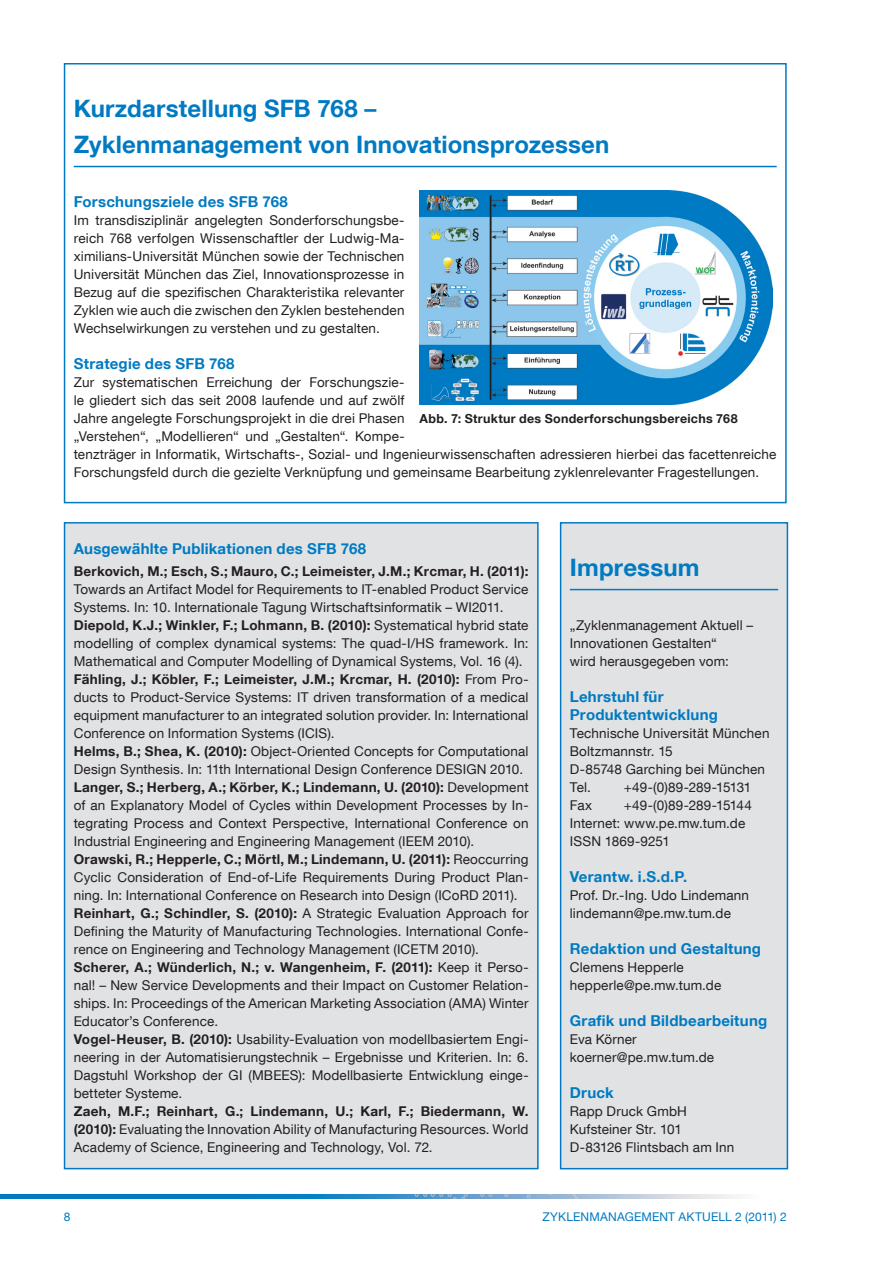
<style>
.page{position:relative;width:893px;height:1263px;background:#fff}
.page>*{position:absolute;margin:0;border:0;box-sizing:border-box;transform-origin:0 0}
.t1{font:700 24px/36px "TUM Neue Helvetica";letter-spacing:.005em;color:#007ac2}
.t2{font:700 15px/18px "TUM Neue Helvetica";letter-spacing:.015em;color:#007ac2}
.t3{font:13.5px/18px "TUM Neue Helvetica";letter-spacing:.01em;color:#231f20}
.t4{font:700 13.5px "TUM Neue Helvetica";letter-spacing:.02em;color:#231f20}
.t5{font:13.5px "TUM Neue Helvetica";letter-spacing:-.02em;color:#231f20}
.t6{font:700 12.45px "TUM Neue Helvetica";letter-spacing:.025em;color:#231f20}
.t7{font:12px "TUM Neue Helvetica";color:#007ac2}
.s1{font-weight:700}
</style>
<div class="page">
<div style="left:561px;top:523px;width:226px;height:646px;background:#e1e2e4"></div>
<hr style="left:570px;top:589px;width:208px;height:1px;background:#007ac2">
<div style="left:560px;top:522px;width:228px;height:647px;border:2px solid #007ac2"></div>
<div style="left:65px;top:523px;width:473px;height:645px;background:#e1e2e4"></div>
<div style="left:64px;top:522px;width:475px;height:647px;border:2px solid #007ac2"></div>
<hr style="left:74px;top:166px;width:703px;height:1px;background:#007ac2">
<div style="left:64px;top:63px;width:723px;height:440px;border:2px solid #007ac2"></div>
<img style="left:419px;top:190px;width:354px;height:214px">
<img style="left:0;top:1194px;width:739px;height:5px">
<h1 class="t1" style="left:74px;top:90px;width:537px">Kurzdarstellung SFB 768 –<br>Zyklenmanagement von Innovationsprozessen</h1>
<p class="t2" style="left:74px;top:192px;width:216px">Forschungsziele des SFB 768</p>
<p class="t3" style="left:74px;top:211px;width:332px;text-align:justify">Im transdisziplinär angelegten Sonderforschungsbe&shy;reich 768 verfolgen Wissenschaftler der Ludwig-Ma&shy;ximilians-Universität München sowie der Technischen Universität München das Ziel, Innovationsprozesse in Bezug auf die spezifischen Charakteristika relevanter Zyklen wie auch die zwischen den Zyklen bestehenden Wechselwirkungen zu verstehen und zu gestalten.</p>
<p class="t2" style="left:74px;top:354px;width:162px">Strategie des SFB 768</p>
<p class="t3" style="left:74px;top:373px;width:704px">Zur systematischen Erreichung der Forschungszie-<br>le gliedert sich das seit 2008 laufende und auf zwölf<br>Jahre angelegte Forschungsprojekt in die drei Phasen<br>„Verstehen“, „Modellieren“ und „Gestalten“. Kompe-<br>tenzträger in Informatik, Wirtschafts-, Sozial- und Ingenieurwissenschaften adressieren hierbei das facettenreiche Forschungsfeld durch die gezielte Verknüpfung und gemeinsame Bearbeitung zyklenrelevanter Fragestellungen.</p>
<p class="t6" style="left:420px;top:411px;width:320px">Abb. 7: Struktur des Sonderforschungsbereichs 768</p>
<p class="t2" style="left:74px;top:539px;width:294px">Ausgewählte Publikationen des SFB 768</p>
<p class="t4" style="left:74px;top:563px;width:456px">Berkovich, M.; Esch, S.; Mauro, C.; Leimeister, J.M.; Krcmar, H. (2011):</p>
<p class="t3" style="left:74px;top:580px;width:456px">Towards an Artifact Model for Requirements to IT-enabled Product Service Systems. In: 10. Internationale Tagung Wirtschaftsinformatik – WI2011.<br><span class="s1">Diepold, K.J.; Winkler, F.; Lohmann, B. (2010):</span> Systematical hybrid state modelling of complex dynamical systems: The quad-I/HS framework. In:<br>Mathematical and Computer Modelling of Dynamical Systems, Vol. 16 (4).<br><span class="s1">Fähling, J.; Köbler, F.; Leimeister, J.M.; Krcmar, H. (2010):</span> From Pro&shy;ducts to Product-Service Systems: IT driven transformation of a medical equipment manufacturer to an integrated solution provider. In: International Conference on Information Systems (ICIS).<br><span class="s1">Helms, B.; Shea, K. (2010):</span> Object-Oriented Concepts for Computational Design Synthesis. In: 11th International Design Conference DESIGN 2010.<br><span class="s1">Langer, S.; Herberg, A.; Körber, K.; Lindemann, U. (2010):</span> Development of an Explanatory Model of Cycles within Development Processes by In&shy;tegrating Process and Context Perspective, International Conference on Industrial Engineering and Engineering Management (IEEM 2010).<br><span class="s1">Orawski, R.; Hepperle, C.; Mörtl, M.; Lindemann, U. (2011):</span> Reoccurring Cyclic Consideration of End-of-Life Requirements During Product Plan&shy;ning. In: International Conference on Research into Design (ICoRD 2011).<br><span class="s1">Reinhart, G.; Schindler, S. (2010):</span> A Strategic Evaluation Approach for Defining the Maturity of Manufacturing Technologies. International Confe&shy;rence on Engineering and Technology Management (ICETM 2010).<br><span class="s1">Scherer, A.; Wünderlich, N.; v. Wangenheim, F. (2011):</span> Keep it Perso&shy;nal! – New Service Developments and their Impact on Customer Relation&shy;ships. In: Proceedings of the American Marketing Association (AMA) Winter Educator’s Conference.<br><span class="s1">Vogel-Heuser, B. (2010):</span> Usability-Evaluation von modellbasiertem Engi&shy;neering in der Automatisierungstechnik – Ergebnisse und Kriterien. In: 6.<br>Dagstuhl Workshop der GI (MBEES): Modellbasierte Entwicklung einge&shy;betteter Systeme.</p>
<p class="t3" style="left:74px;top:1102px;width:456px;text-align:justify"><span class="s1">Zaeh, M.F.; Reinhart, G.; Lindemann, U.; Karl, F.; Biedermann, W. (2010):</span> Evaluating the Innovation Ability of Manufacturing Resources. World Academy of Science, Engineering and Technology, Vol. 72.</p>
<h1 class="t1" style="left:570px;top:549px;width:131px">Impressum</h1>
<p class="t3" style="left:570px;top:616px;width:185px">„Zyklenmanagement Aktuell –<br>Innovationen Gestalten“<br>wird herausgegeben vom:</p>
<p class="t2" style="left:570px;top:687px;width:150px">Lehrstuhl für<br>Produktentwicklung</p>
<p class="t3" style="left:570px;top:724px;width:201px">Technische Universität München<br>Boltzmannstr. 15<br>D-85748 Garching bei München<br>Tel.</p>
<p class="t5" style="left:624px;top:779px;width:129px">+49-(0)89-289-15131</p>
<p class="t3" style="left:570px;top:796px;width:183px;text-indent:54px">+49-(0)89-289-15144<br>Internet: www.pe.mw.tum.de<br>ISSN 1869-9251</p>
<p class="t2" style="left:570px;top:867px;width:119px">Verantw. i.S.d.P.</p>
<p class="t3" style="left:570px;top:886px;width:181px">Prof. Dr.-Ing. Udo Lindemann lindemann@pe.mw.tum.de</p>
<p class="t2" style="left:570px;top:939px;width:193px">Redaktion und Gestaltung</p>
<p class="t3" style="left:570px;top:958px;width:153px">Clemens Hepperle hepperle@pe.mw.tum.de</p>
<p class="t2" style="left:570px;top:1011px;width:199px">Grafik und Bildbearbeitung</p>
<p class="t3" style="left:570px;top:1030px;width:146px">Eva Körner koerner@pe.mw.tum.de</p>
<p class="t2" style="left:570px;top:1083px;width:45px">Druck</p>
<p class="t3" style="left:570px;top:1102px;width:166px">Rapp Druck GmbH<br>Kufsteiner Str. 101<br>D-83126 Flintsbach am Inn</p>
<p class="t3" style="left:570px;top:796px;width:24px">Fax</p>
<p class="t7" style="left:64px;top:1209px;width:8px">8</p>
<p class="t7" style="left:542px;top:1209px;width:25px">Zyklenmanagement</p>
<p class="t7" style="left:678px;top:1209px;width:9px">aktuell</p>
<p class="t7" style="left:735px;top:1209px;width:53px">2 (2011) 2</p>
</div>
